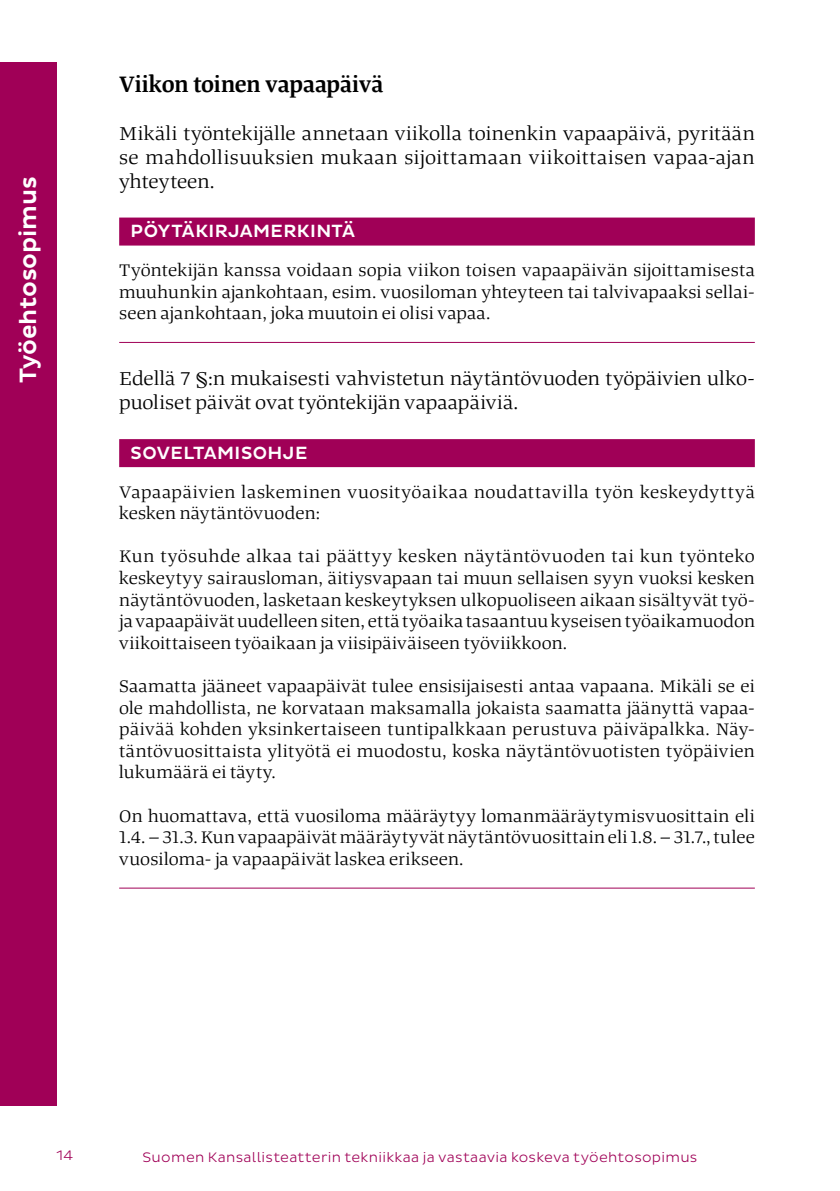
<style>
.page{position:relative;width:840px;height:1191px;background:#fff}
.page>*{position:absolute;margin:0;border:0;box-sizing:border-box;transform-origin:0 0}
.t1{font:500 24px "Tanger Serif";letter-spacing:-.005em;color:#000}
.t2{font:500 24px "Pluto Sans";letter-spacing:-.005em;color:#fff}
.t3{font:20px/24px "Tanger Serif Wide";letter-spacing:.01em;color:#000;text-align:justify}
.t4{font:18px/21.6px "Tanger Serif Wide";letter-spacing:.02em;color:#000;text-align:justify}
.t5{font:500 18px "Pluto Sans";letter-spacing:.025em;color:#fff}
.t6{font:300 14px "Pluto Sans";letter-spacing:.02em;color:#a00057}
</style>
<div class="page">
<div style="left:119px;top:217px;width:635px;height:28px;background:#a00057"></div>
<hr style="left:119px;top:342px;width:635px;height:1px;background:#a00057">
<div style="left:119px;top:439px;width:635px;height:28px;background:#a00057"></div>
<hr style="left:119px;top:887px;width:635px;height:1px;background:#a00057">
<div style="left:0;top:63px;width:56px;height:1042px;background:#a00057"></div>
<h1 class="t2" style="left:14px;top:382px;width:208px;rotate:-90deg">Työehtosopimus</h1>
<h1 class="t1" style="left:119px;top:66px;width:265px">Viikon toinen vapaapäivä</h1>
<p class="t3" style="left:119px;top:120px;width:636px">Mikäli työntekijälle annetaan viikolla toinenkin vapaapäivä, pyritään se mahdollisuuksien mukaan sijoittamaan viikoittaisen vapaa-ajan yhteyteen.</p>
<p class="t5" style="left:131px;top:221px;width:226px">PÖYTÄKIRJAMERKINTÄ</p>
<p class="t4" style="left:119px;top:258px;width:636px">Työntekijän kanssa voidaan sopia viikon toisen vapaapäivän sijoittamisesta muuhunkin ajankohtaan, esim. vuosiloman yhteyteen tai talvivapaaksi sellai&shy;seen ajankohtaan, joka muutoin ei olisi vapaa.</p>
<p class="t3" style="left:119px;top:365px;width:636px">Edellä 7 §:n mukaisesti vahvistetun näytäntövuoden työpäivien ulko&shy;puoliset päivät ovat työntekijän vapaapäiviä.</p>
<p class="t5" style="left:131px;top:442px;width:178px">SOVELTAMISOHJE</p>
<p class="t4" style="left:119px;top:480px;width:636px">Vapaapäivien laskeminen vuosityöaikaa noudattavilla työn keskeydyttyä kesken näytäntövuoden:</p>
<p class="t4" style="left:119px;top:544px;width:637px">Kun työsuhde alkaa tai päättyy kesken näytäntövuoden tai kun työnteko keskeytyy sairausloman, äitiysvapaan tai muun sellaisen syyn vuoksi kesken näytäntövuoden, lasketaan keskeytyksen ulkopuoliseen aikaan sisältyvät työ&shy;ja vapaapäivät uudelleen siten, että työaika tasaantuu kyseisen työaikamuodon viikoittaiseen työaikaan ja viisipäiväiseen työviikkoon.</p>
<p class="t4" style="left:119px;top:674px;width:637px">Saamatta jääneet vapaapäivät tulee ensisijaisesti antaa vapaana. Mikäli se ei ole mahdollista, ne korvataan maksamalla jokaista saamatta jäänyttä vapaa&shy;päivää kohden yksinkertaiseen tuntipalkkaan perustuva päiväpalkka. Näy&shy;täntövuosittaista ylityötä ei muodostu, koska näytäntövuotisten työpäivien lukumäärä ei täyty.</p>
<p class="t4" style="left:119px;top:804px;width:636px">On huomattava, että vuosiloma määräytyy lomanmääräytymisvuosittain eli 1.4. – 31.3. Kun vapaapäivät määräytyvät näytäntövuosittain eli 1.8. – 31.7., tulee vuosiloma- ja vapaapäivät laskea erikseen.</p>
<p class="t6" style="left:56px;top:1147px;width:18px">14</p>
<p class="t6" style="left:142px;top:1149px;width:556px">Suomen Kansallisteatterin tekniikkaa ja vastaavia koskeva työehtosopimus</p>
</div>
